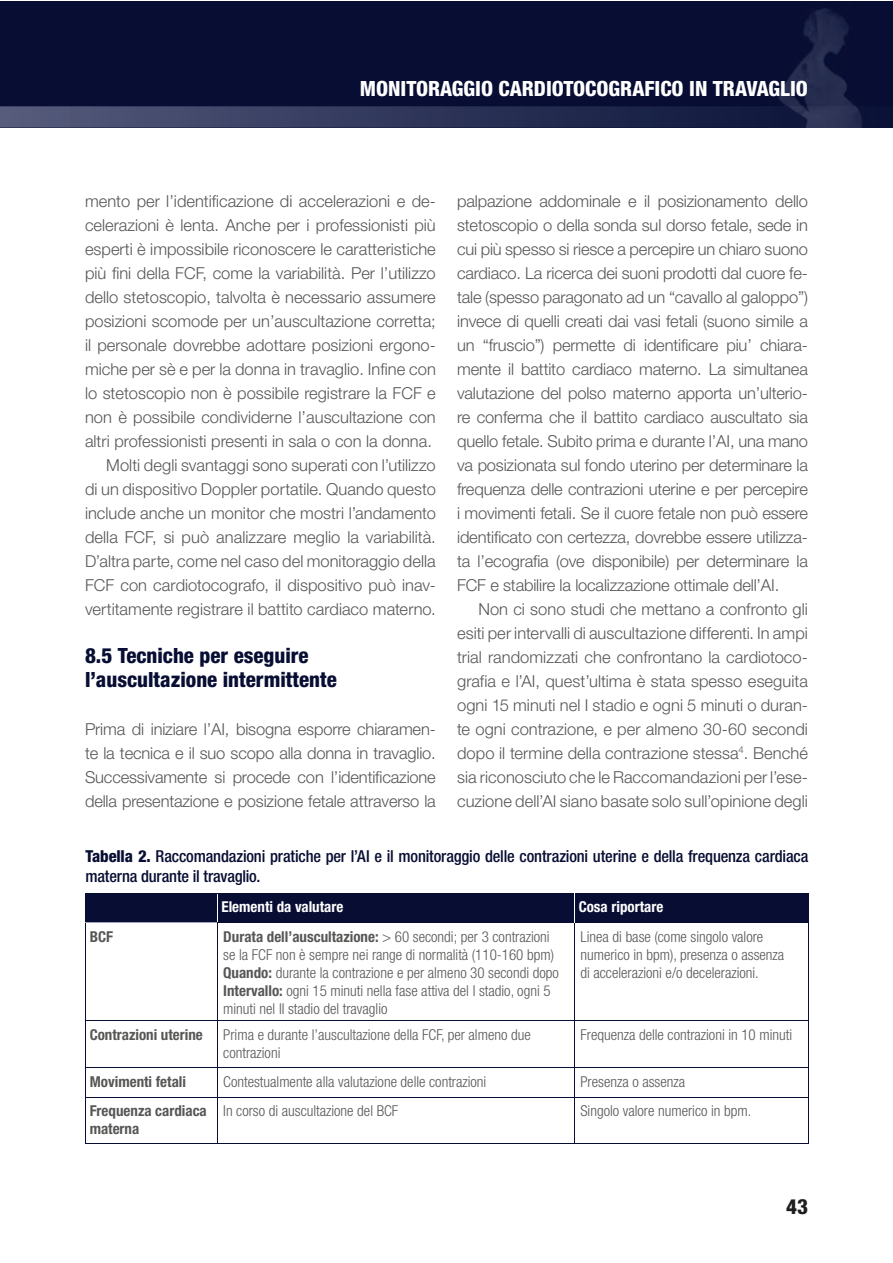
<style>
.page{position:relative;width:893px;height:1263px;background:#fff}
.page>*{position:absolute;margin:0;border:0;box-sizing:border-box;transform-origin:0 0}
.t1{font:800 condensed 21px/24px "Helvetica Neue LT Std";color:#080e33}
.t2{font:800 condensed 21px "Helvetica Neue LT Std";color:#fff}
.t3{font:800 condensed 21px "Helvetica Neue LT Std";color:#1d1d1b}
.t4{font:300 16.5px/24px "Helvetica Neue LT Std";color:#575756;text-align:justify}
.t5{font:500 condensed 16.5px/19.5px "Helvetica Neue LT Std";letter-spacing:-.01em;color:#080e33}
.t6{font:300 condensed 15px/18px "Helvetica Neue LT Std";color:#575756}
.t7{font:700 condensed 15px/18px "Helvetica Neue LT Std";color:#575756}
.t8{font:700 condensed 15px "Helvetica Neue LT Std";color:#fff}
.s1{font-weight:800}
.s2{font-weight:700}
</style>
<div class="page">
<div style="left:0;top:1px;width:892px;height:127px;background:#080e33"></div>
<img style="left:778px;top:8px;width:76px;height:98px">
<svg style="left:0;top:106px;width:862px;height:22px;background:#2f3659"></svg>
<hr style="left:574px;top:923px;width:1px;height:97px;background:#080e33">
<hr style="left:217px;top:1020px;width:357px;height:1px;background:#080e33">
<hr style="left:574px;top:1020px;width:235px;height:1px;background:#080e33">
<hr style="left:574px;top:1021px;width:1px;height:46px;background:#080e33">
<hr style="left:217px;top:1067px;width:357px;height:1px;background:#080e33">
<hr style="left:574px;top:1067px;width:235px;height:1px;background:#080e33">
<svg style="left:574px;top:1068px;width:1px;height:29px"></svg>
<hr style="left:217px;top:1097px;width:357px;height:1px;background:#080e33">
<hr style="left:574px;top:1097px;width:235px;height:1px;background:#080e33">
<hr style="left:574px;top:1097px;width:1px;height:46px;background:#080e33">
<hr style="left:85px;top:1020px;width:132px;height:1px;background:#080e33">
<hr style="left:85px;top:1067px;width:132px;height:1px;background:#080e33">
<hr style="left:85px;top:1097px;width:132px;height:1px;background:#080e33">
<hr style="left:85px;top:1143px;width:132px;height:1px;background:#080e33">
<hr style="left:85px;top:923px;width:1px;height:97px;background:#080e33">
<hr style="left:85px;top:1021px;width:1px;height:46px;background:#080e33">
<svg style="left:85px;top:1068px;width:1px;height:29px"></svg>
<hr style="left:85px;top:1097px;width:1px;height:46px;background:#080e33">
<hr style="left:217px;top:923px;width:1px;height:97px;background:#080e33">
<hr style="left:808px;top:923px;width:1px;height:97px;background:#080e33">
<hr style="left:217px;top:1021px;width:1px;height:46px;background:#080e33">
<hr style="left:808px;top:1021px;width:1px;height:46px;background:#080e33">
<svg style="left:217px;top:1068px;width:1px;height:29px"></svg>
<svg style="left:808px;top:1068px;width:1px;height:29px"></svg>
<hr style="left:217px;top:1097px;width:1px;height:46px;background:#080e33">
<hr style="left:808px;top:1097px;width:1px;height:46px;background:#080e33">
<hr style="left:217px;top:1143px;width:357px;height:1px;background:#080e33">
<hr style="left:574px;top:1143px;width:235px;height:1px;background:#080e33">
<div style="left:85px;top:893px;width:724px;height:30px;background:#080e33"></div>
<hr style="left:86px;top:922px;width:131px;height:1px;background:#9d9fba">
<p class="t2" style="left:360px;top:75px;width:450px">MONITORAGGIO CARDIOTOCOGRAFICO IN TRAVAGLIO</p>
<p class="t4" style="left:85px;top:189px;width:352px;text-align:right">mento per l’identificazione di accelerazioni e de&shy;celerazioni è lenta. Anche per i professionisti più esperti è impossibile riconoscere le caratteristiche più fini della FCF, come la variabilità. Per l’utilizzo dello stetoscopio, talvolta è necessario assumere posizioni scomode per un’auscultazione corretta; il personale dovrebbe adottare posizioni ergono&shy;miche per sè e per la donna in travaglio. Infine con lo stetoscopio non è possibile registrare la FCF e non è possibile condividerne l’auscultazione con altri professionisti presenti in sala o con la donna.<br>Molti degli svantaggi sono superati con l’utilizzo<br>di un dispositivo Doppler portatile. Quando questo include anche un monitor che mostri l’andamento della FCF, si può analizzare meglio la variabilità.<br>D’altra parte, come nel caso del monitoraggio della FCF con cardiotocografo, il dispositivo può inav&shy;vertitamente registrare il battito cardiaco materno.</p>
<p class="t1" style="left:85px;top:643px;width:253px">8.5 Tecniche per eseguire l’auscultazione intermittente</p>
<p class="t4" style="left:85px;top:717px;width:352px">Prima di iniziare l’AI, bisogna esporre chiaramen&shy;te la tecnica e il suo scopo alla donna in travaglio.<br>Successivamente si procede con l’identificazione della presentazione e posizione fetale attraverso la</p>
<p class="t4" style="left:457px;top:189px;width:352px">palpazione addominale e il posizionamento dello stetoscopio o della sonda sul dorso fetale, sede in cui più spesso si riesce a percepire un chiaro suono cardiaco. La ricerca dei suoni prodotti dal cuore fe&shy;tale (spesso paragonato ad un “cavallo al galoppo”) invece di quelli creati dai vasi fetali (suono simile a un “fruscio”) permette di identificare piu’ chiara&shy;mente il battito cardiaco materno. La simultanea valutazione del polso materno apporta un’ulterio&shy;re conferma che il battito cardiaco auscultato sia quello fetale. Subito prima e durante l’AI, una mano va posizionata sul fondo uterino per determinare la frequenza delle contrazioni uterine e per percepire i movimenti fetali. Se il cuore fetale non può essere identificato con certezza, dovrebbe essere utilizza&shy;ta l’ecografia (ove disponibile) per determinare la FCF e stabilire la localizzazione ottimale dell’AI.</p>
<p class="t4" style="left:457px;top:597px;width:352px;text-indent:21px">Non ci sono studi che mettano a confronto gli esiti per intervalli di auscultazione differenti. In ampi trial randomizzati che confrontano la cardiotoco&shy;grafia e l’AI, quest’ultima è stata spesso eseguita ogni 15 minuti nel I stadio e ogni 5 minuti o duran&shy;te ogni contrazione, e per almeno 30-60 secondi dopo il termine della contrazione stessa<sup>4</sup>. Benché sia riconosciuto che le Raccomandazioni per l’ese&shy;cuzione dell’AI siano basate solo sull’opinione degli</p>
<p class="t5" style="left:85px;top:846px;width:724px"><span class="s1">Tabella 2.</span> Raccomandazioni pratiche per l’AI e il monitoraggio delle contrazioni uterine e della frequenza cardiaca materna durante il travaglio.</p>
<p class="t8" style="left:221px;top:898px;width:123px">Elementi da valutare</p>
<p class="t8" style="left:579px;top:898px;width:86px">Cosa riportare</p>
<p class="t7" style="left:90px;top:927px;width:25px">BCF</p>
<p class="t6" style="left:223px;top:927px;width:337px"><span class="s2">Durata dell’auscultazione:</span> &gt; 60 secondi; per 3 contrazioni se la FCF non è sempre nei range di normalità (110-160 bpm)<br><span class="s2">Quando:</span> durante la contrazione e per almeno 30 secondi dopo <span class="s2">Intervallo:</span> ogni 15 minuti nella fase attiva del I stadio, ogni 5 minuti nel II stadio del travaglio</p>
<p class="t6" style="left:580px;top:927px;width:205px">Linea di base (come singolo valore numerico in bpm), presenza o assenza di accelerazioni e/o decelerazioni.</p>
<p class="t7" style="left:90px;top:1025px;width:115px">Contrazioni uterine</p>
<p class="t6" style="left:223px;top:1025px;width:309px">Prima e durante l’auscultazione della FCF, per almeno due contrazioni</p>
<p class="t6" style="left:580px;top:1025px;width:213px">Frequenza delle contrazioni in 10 minuti</p>
<p class="t7" style="left:90px;top:1072px;width:98px">Movimenti fetali</p>
<p class="t6" style="left:223px;top:1072px;width:265px">Contestualmente alla valutazione delle contrazioni</p>
<p class="t6" style="left:580px;top:1072px;width:106px">Presenza o assenza</p>
<p class="t7" style="left:90px;top:1102px;width:119px">Frequenza cardiaca materna</p>
<p class="t6" style="left:223px;top:1102px;width:177px">In corso di auscultazione del BCF</p>
<p class="t6" style="left:580px;top:1102px;width:172px">Singolo valore numerico in bpm.</p>
<p class="t3" style="left:786px;top:1194px;width:23px">43</p>
</div>
